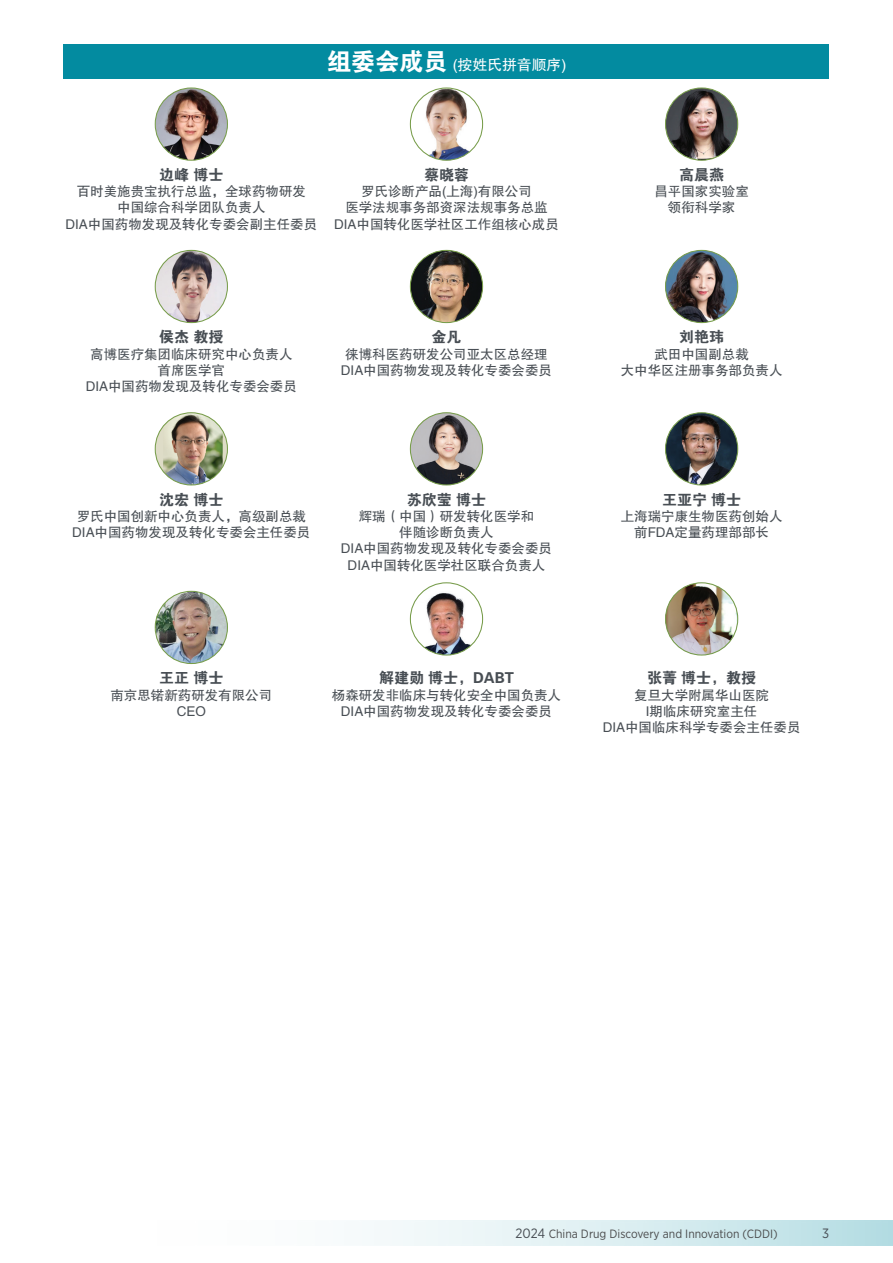
<style>
.page{position:relative;width:893px;height:1263px;background:#fff}
.page>*{position:absolute;margin:0;border:0;box-sizing:border-box;transform-origin:0 0}
.t1{font:15px "FZDHTK GBK1 0";color:#484e54}
.t2{font:15px "FZHTK GBK1 0";letter-spacing:-.01em;color:#fff}
.t3{font:13.5px/16.2px "FZHTK GBK1 0";color:#484e54;text-align:center}
.t4{font:13.5px "Gotham Narrow";color:#484e54}
.t5{font:12px "Gotham Narrow";color:#4b4c4d}
.s1{font-family:"FZDHTK GBK1 0";font-size:24.45px}
.s2{font-size:13.5px;color:#484e54}
</style>
<div class="page">
<div style="left:64px;top:1220px;width:829px;height:26px;background:linear-gradient(to right,#fff,#bee1e6)"></div>
<div style="left:64px;top:44px;width:765px;height:35px;background:#038ba0"></div>
<img style="left:155px;top:88px;width:72px;height:72px;border-radius:36px">
<div style="left:155px;top:87px;width:73px;height:74px;border:1px solid #789d4b;border-radius:50%"></div>
<img style="left:410px;top:88px;width:73px;height:72px;border-radius:36px">
<div style="left:410px;top:87px;width:73px;height:74px;border:1px solid #789d4b;border-radius:50%"></div>
<img style="left:665px;top:88px;width:73px;height:72px;border-radius:36px">
<div style="left:665px;top:87px;width:73px;height:74px;border:1px solid #789d4b;border-radius:50%"></div>
<img style="left:155px;top:250px;width:72px;height:73px;border-radius:36px">
<div style="left:155px;top:250px;width:73px;height:73px;border:1px solid #789d4b;border-radius:50%"></div>
<img style="left:410px;top:250px;width:73px;height:73px;border-radius:36px">
<div style="left:410px;top:250px;width:73px;height:73px;border:1px solid #789d4b;border-radius:50%"></div>
<img style="left:665px;top:250px;width:73px;height:73px;border-radius:36px">
<div style="left:665px;top:250px;width:73px;height:73px;border:1px solid #789d4b;border-radius:50%"></div>
<div style="left:155px;top:413px;width:72px;height:72px;background:#dedcc7;border-radius:50%"></div>
<img style="left:163px;top:413px;width:60px;height:72px">
<div style="left:155px;top:412px;width:73px;height:73px;border:1px solid #789d4b;border-radius:50%"></div>
<img style="left:412px;top:413px;width:67px;height:72px">
<div style="left:410px;top:412px;width:73px;height:73px;border:1px solid #789d4b;border-radius:50%"></div>
<img style="left:665px;top:413px;width:73px;height:72px;border-radius:36px">
<div style="left:665px;top:412px;width:73px;height:73px;border:1px solid #789d4b;border-radius:50%"></div>
<img style="left:155px;top:591px;width:72px;height:72px;border-radius:36px">
<div style="left:155px;top:591px;width:73px;height:73px;border:1px solid #789d4b;border-radius:50%"></div>
<img style="left:410px;top:583px;width:73px;height:72px;border-radius:36px">
<div style="left:410px;top:582px;width:73px;height:73px;border:1px solid #789d4b;border-radius:50%"></div>
<img style="left:665px;top:583px;width:73px;height:72px;border-radius:36px">
<div style="left:665px;top:582px;width:73px;height:73px;border:1px solid #789d4b;border-radius:50%"></div>
<p class="t2" style="left:327px;top:57px;width:241px"><span class="s1">组委会成员</span> (按姓氏拼音顺序)</p>
<p class="t1" style="left:159px;top:167px;width:66px">边峰 博士</p>
<p class="t3" style="left:66px;top:184px;width:253px">百时美施贵宝执行总监，全球药物研发<br>中国综合科学团队负责人<br>DIA中国药物发现及转化专委会副主任委员</p>
<p class="t1" style="left:424px;top:167px;width:46px">蔡晓蓉</p>
<p class="t3" style="left:334px;top:184px;width:226px">罗氏诊断产品(上海)有限公司<br>医学法规事务部资深法规事务总监<br>DIA中国转化医学社区工作组核心成员</p>
<p class="t1" style="left:679px;top:167px;width:46px">高晨燕</p>
<p class="t3" style="left:654px;top:184px;width:96px">昌平国家实验室领衔科学家</p>
<p class="t1" style="left:159px;top:329px;width:66px">侯杰 教授</p>
<p class="t3" style="left:86px;top:346px;width:213px">高博医疗集团临床研究中心负责人首席医学官<br>DIA中国药物发现及转化专委会委员</p>
<p class="t1" style="left:431px;top:329px;width:31px">金凡</p>
<p class="t3" style="left:341px;top:346px;width:213px">徕博科医药研发公司亚太区总经理<br>DIA中国药物发现及转化专委会委员</p>
<p class="t1" style="left:159px;top:491px;width:66px">沈宏 博士</p>
<p class="t3" style="left:72px;top:508px;width:240px">罗氏中国创新中心负责人，高级副总裁<br>DIA中国药物发现及转化专委会主任委员</p>
<p class="t1" style="left:407px;top:491px;width:81px">苏欣莹 博士</p>
<p class="t3" style="left:341px;top:508px;width:213px">辉瑞（中国）研发转化医学和<br>伴随诊断负责人<br>DIA中国药物发现及转化专委会委员<br>DIA中国转化医学社区联合负责人</p>
<p class="t1" style="left:159px;top:670px;width:66px">王正 博士</p>
<p class="t3" style="left:110px;top:687px;width:163px">南京思锘新药研发有限公司<br>CEO</p>
<p class="t1" style="left:379px;top:670px;width:136px">解建勋 博士，DABT</p>
<p class="t3" style="left:332px;top:687px;width:231px">杨森研发非临床与转化安全中国负责人<br>DIA中国药物发现及转化专委会委员</p>
<p class="t1" style="left:679px;top:329px;width:46px">刘艳玮</p>
<p class="t3" style="left:621px;top:346px;width:163px">武田中国副总裁<br>大中华区注册事务部负责人</p>
<p class="t1" style="left:662px;top:491px;width:81px">王亚宁 博士</p>
<p class="t3" style="left:621px;top:508px;width:163px">上海瑞宁康生物医药创始人前FDA定量药理部部长</p>
<p class="t1" style="left:647px;top:670px;width:111px">张菁 博士，教授</p>
<p class="t3" style="left:603px;top:687px;width:199px">复旦大学附属华山医院<br>I期临床研究室主任<br>DIA中国临床科学专委会主任委员</p>
<p class="t5" style="left:516px;top:1227px;width:264px"><span class="s2">2024</span> China Drug Discovery and Innovation (CDDI)</p>
<p class="t4" style="left:822px;top:1225px;width:9px">3</p>
</div>
